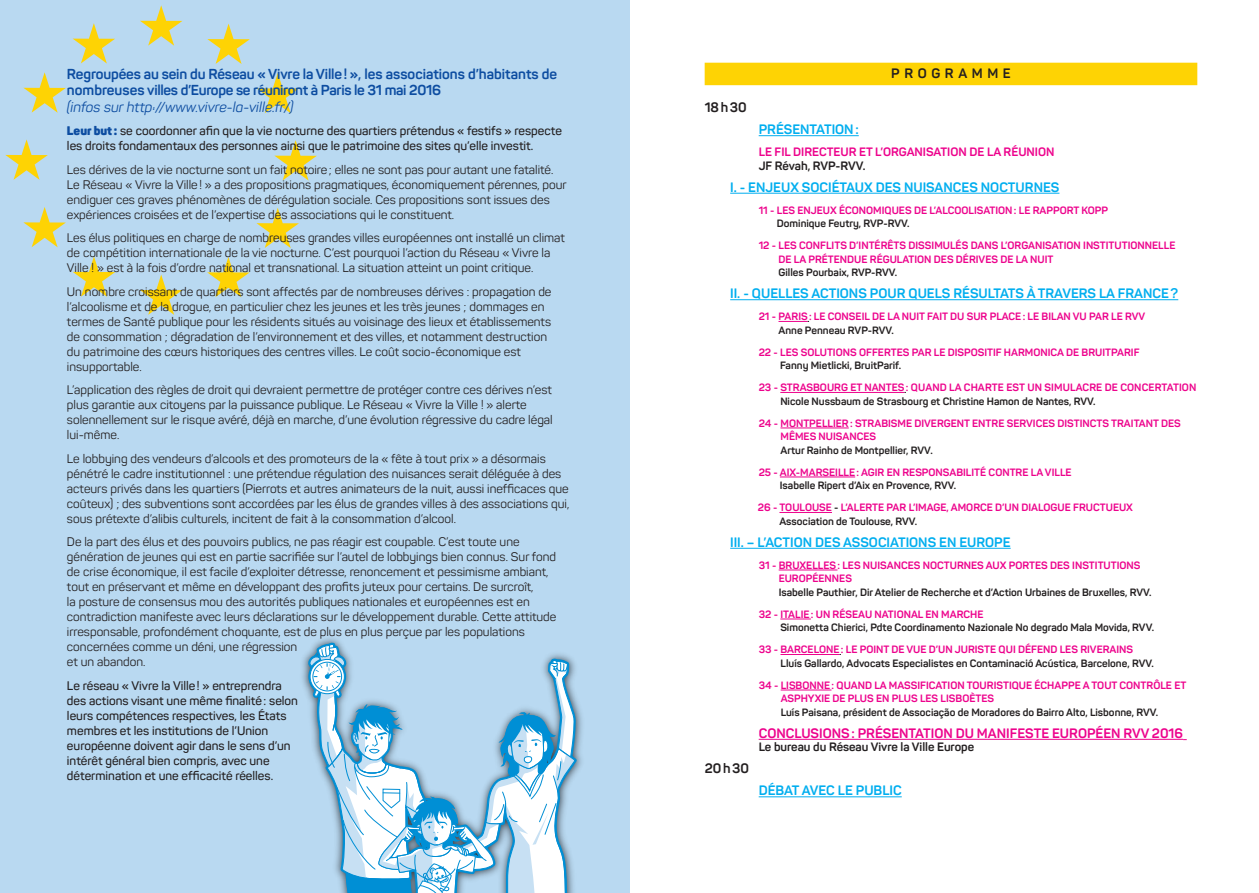
<style>
.page{position:relative;width:1259px;height:893px;background:#fff}
.page>*{position:absolute;margin:0;border:0;box-sizing:border-box;transform-origin:0 0}
.t1{font:700 14.25px/16.5px "Panton";letter-spacing:-.01em;color:#0d4da1}
.t2{font:italic 14.25px "Panton";color:#0d4da1}
.t3{font:700 13.5px "Panton";color:#00aeef}
.t4{font:700 13.5px "Panton";color:#ed028c}
.t5{font:700 13.5px "Panton";letter-spacing:.235em;color:#231f20}
.t6{font:700 13.5px "Panton";letter-spacing:.34em;color:#231f20}
.t7{font:12.3px/15px "Panton";color:#231f20}
.t8{font:600 12.3px/15px "Panton";color:#231f20}
.t9{font:700 12px "Panton";color:#231f20}
.t10{font:700 12px "Panton";color:#ed028c}
.t11{font:700 10.5px/13.5px "Panton";color:#ed028c}
.t12{font:700 10.5px "Panton";color:#231f20}
.s1{font-weight:900;color:#0d4da1}
.s2{color:#231f20}
</style>
<div class="page">
<div style="left:0;top:0;width:629px;height:893px;background:#b9d9f1"></div>
<svg style="left:305px;top:638px;width:275px;height:135px"></svg>
<svg style="left:309px;top:644px;width:267px;height:249px"></svg>
<svg style="left:5px;top:139px;width:43px;height:41px"></svg>
<svg style="left:140px;top:5px;width:42px;height:41px"></svg>
<svg style="left:73px;top:23px;width:42px;height:41px"></svg>
<svg style="left:23px;top:72px;width:43px;height:41px"></svg>
<svg style="left:23px;top:207px;width:43px;height:40px"></svg>
<svg style="left:73px;top:256px;width:42px;height:41px"></svg>
<svg style="left:140px;top:274px;width:42px;height:41px"></svg>
<svg style="left:207px;top:257px;width:43px;height:40px"></svg>
<svg style="left:256px;top:208px;width:43px;height:40px"></svg>
<svg style="left:274px;top:140px;width:43px;height:41px"></svg>
<svg style="left:256px;top:73px;width:43px;height:40px"></svg>
<svg style="left:207px;top:24px;width:43px;height:40px"></svg>
<div style="left:704px;top:63px;width:493px;height:22px;background:#fed304"></div>
<hr style="left:758px;top:135px;width:100px;height:1px;background:#00aeef">
<hr style="left:730px;top:193px;width:329px;height:1px;background:#00aeef">
<hr style="left:730px;top:299px;width:448px;height:1px;background:#00aeef">
<svg style="left:778px;top:321px;width:31px;height:1px"></svg>
<hr style="left:780px;top:392px;width:124px;height:1px;background:#ed028c">
<hr style="left:780px;top:428px;width:69px;height:1px;background:#ed028c">
<hr style="left:780px;top:477px;width:75px;height:1px;background:#ed028c">
<hr style="left:779px;top:512px;width:53px;height:1px;background:#ed028c">
<hr style="left:730px;top:548px;width:280px;height:1px;background:#00aeef">
<hr style="left:778px;top:570px;width:59px;height:1px;background:#ed028c">
<hr style="left:780px;top:619px;width:31px;height:1px;background:#ed028c">
<hr style="left:780px;top:654px;width:59px;height:1px;background:#ed028c">
<hr style="left:780px;top:690px;width:51px;height:1px;background:#ed028c">
<hr style="left:758px;top:739px;width:425px;height:1px;background:#ed028c">
<hr style="left:758px;top:796px;width:143px;height:1px;background:#00aeef">
<p class="t1" style="left:67px;top:65px;width:492px">Regroupées au sein du Réseau « Vivre la Ville! », les associations d’habitants de nombreuses villes d’Europe se réuniront à Paris le 31 mai 2016</p>
<p class="t2" style="left:67px;top:98px;width:228px">(infos sur http://www.vivre-la-ville.fr/)</p>
<p class="t8" style="left:67px;top:123px;width:496px"><span class="s1">Leur but :</span> se coordonner afin que la vie nocturne des quartiers prétendus « festifs » respecte les droits fondamentaux des personnes ainsi que le patrimoine des sites qu’elle investit.</p>
<p class="t7" style="left:67px;top:162px;width:501px">Les dérives de la vie nocturne sont un fait notoire; elles ne sont pas pour autant une fatalité.<br>Le Réseau « Vivre la Ville! » a des propositions pragmatiques, économiquement pérennes, pour endiguer ces graves phénomènes de dérégulation sociale. Ces propositions sont issues des expériences croisées et de l’expertise des associations qui le constituent.</p>
<p class="t7" style="left:67px;top:230px;width:499px">Les élus politiques en charge de nombreuses grandes villes européennes ont installé un climat de compétition internationale de la vie nocturne. C’est pourquoi l’action du Réseau « Vivre la<br>Ville ! » est à la fois d’ordre national et transnational. La situation atteint un point critique.</p>
<p class="t7" style="left:67px;top:284px;width:486px">Un nombre croissant de quartiers sont affectés par de nombreuses dérives : propagation de l’alcoolisme et de la drogue, en particulier chez les jeunes et les très jeunes ; dommages en termes de Santé publique pour les résidents situés au voisinage des lieux et établissements de consommation ; dégradation de l’environnement et des villes, et notamment destruction du patrimoine des cœurs historiques des centres villes. Le coût socio-économique est insupportable.</p>
<p class="t7" style="left:67px;top:382px;width:487px">L’application des règles de droit qui devraient permettre de protéger contre ces dérives n’est plus garantie aux citoyens par la puissance publique. Le Réseau « Vivre la Ville ! » alerte solennellement sur le risque avéré, déjà en marche, d’une évolution régressive du cadre légal lui-même.</p>
<p class="t7" style="left:67px;top:451px;width:504px">Le lobbying des vendeurs d’alcools et des promoteurs de la « fête à tout prix » a désormais pénétré le cadre institutionnel : une prétendue régulation des nuisances serait déléguée à des acteurs privés dans les quartiers (Pierrots et autres animateurs de la nuit, aussi inefficaces que coûteux) ; des subventions sont accordées par les élus de grandes villes à des associations qui, sous prétexte d’alibis culturels, incitent de fait à la consommation d’alcool.</p>
<p class="t7" style="left:67px;top:534px;width:491px">De la part des élus et des pouvoirs publics, ne pas réagir est coupable. C’est toute une génération de jeunes qui est en partie sacrifiée sur l’autel de lobbyings bien connus. Sur fond de crise économique, il est facile d’exploiter détresse, renoncement et pessimisme ambiant, tout en préservant et même en développant des profits juteux pour certains. De surcroît,<br>la posture de consensus mou des autorités publiques nationales et européennes est en contradiction manifeste avec leurs déclarations sur le développement durable. Cette attitude irresponsable, profondément choquante, est de plus en plus perçue par les populations concernées comme un déni, une régression<br>et un abandon.</p>
<p class="t8" style="left:67px;top:678px;width:233px">Le réseau « Vivre la Ville! » entreprendra des actions visant une même finalité: selon leurs compétences respectives, les États membres et les institutions de l’Union européenne doivent agir dans le sens d’un intérêt général bien compris, avec une détermination et une efficacité réelles.</p>
<p class="t5" style="left:704px;top:99px;width:44px">18h30</p>
<p class="t6" style="left:891px;top:65px;width:121px">PROGRAMME</p>
<p class="t3" style="left:758px;top:121px;width:102px">PRÉSENTATION:</p>
<p class="t10" style="left:758px;top:145px;width:297px">LE FIL DIRECTEUR ET L’ORGANISATION DE LA RÉUNION</p>
<p class="t9" style="left:758px;top:158px;width:108px">JF Révah, RVP-RVV.</p>
<p class="t3" style="left:730px;top:179px;width:331px">I. - ENJEUX SOCIÉTAUX DES NUISANCES NOCTURNES</p>
<p class="t11" style="left:758px;top:203px;width:351px">11 - LES ENJEUX ÉCONOMIQUES DE L’ALCOOLISATION: LE RAPPORT KOPP</p>
<p class="t12" style="left:777px;top:217px;width:134px">Dominique Feutry, RVP-RVV.</p>
<p class="t11" style="left:778px;top:239px;width:398px;text-indent:-20px">12 - LES CONFLITS D’INTÉRÊTS DISSIMULÉS DANS L’ORGANISATION INSTITUTIONNELLE<br>DE LA PRÉTENDUE RÉGULATION DES DÉRIVES DE LA NUIT</p>
<p class="t12" style="left:778px;top:266px;width:120px">Gilles Pourbaix, RVP-RVV.</p>
<p class="t3" style="left:730px;top:285px;width:449px">II. - QUELLES ACTIONS POUR QUELS RÉSULTATS À TRAVERS LA FRANCE?</p>
<p class="t11" style="left:758px;top:310px;width:388px">21 - PARIS: LE CONSEIL DE LA NUIT FAIT DU SUR PLACE: LE BILAN VU PAR LE RVV</p>
<p class="t12" style="left:778px;top:324px;width:117px">Anne Penneau RVP-RVV.</p>
<p class="t11" style="left:758px;top:345px;width:382px">22 - LES SOLUTIONS OFFERTES PAR LE DISPOSITIF HARMONICA DE BRUITPARIF</p>
<p class="t12" style="left:780px;top:359px;width:122px">Fanny Mietlicki, BruitParif.</p>
<p class="t11" style="left:758px;top:381px;width:439px">23 - STRASBOURG ET NANTES: QUAND LA CHARTE EST UN SIMULACRE DE CONCERTATION</p>
<p class="t12" style="left:780px;top:395px;width:317px">Nicole Nussbaum de Strasbourg et Christine Hamon de Nantes, RVV.</p>
<p class="t11" style="left:780px;top:416px;width:402px;text-indent:-22px">24 - MONTPELLIER: STRABISME DIVERGENT ENTRE SERVICES DISTINCTS TRAITANT DES<br>MÊMES NUISANCES</p>
<p class="t12" style="left:780px;top:444px;width:154px">Artur Rainho de Montpellier, RVV.</p>
<p class="t11" style="left:758px;top:465px;width:314px">25 - AIX-MARSEILLE: AGIR EN RESPONSABILITÉ CONTRE LA VILLE</p>
<p class="t11" style="left:758px;top:475px;width:377px;line-height:22px;text-indent:22px"><span class="s2">Isabelle Ripert d’Aix en Provence, RVV.<br></span>26 - TOULOUSE <span class="s2">-</span> L’ALERTE PAR L’IMAGE, AMORCE D’UN DIALOGUE FRUCTUEUX</p>
<p class="t12" style="left:779px;top:515px;width:139px">Association de Toulouse, RVV.</p>
<p class="t3" style="left:730px;top:534px;width:282px">III. – L’ACTION DES ASSOCIATIONS EN EUROPE</p>
<p class="t11" style="left:778px;top:558px;width:363px;text-indent:-20px">31 - BRUXELLES: LES NUISANCES NOCTURNES AUX PORTES DES INSTITUTIONS<br>EUROPÉENNES</p>
<p class="t12" style="left:778px;top:586px;width:374px">Isabelle Pauthier, Dir Atelier de Recherche et d’Action Urbaines de Bruxelles, RVV.</p>
<p class="t11" style="left:758px;top:607px;width:226px">32 - ITALIE: UN RÉSEAU NATIONAL EN MARCHE</p>
<p class="t12" style="left:780px;top:621px;width:375px">Simonetta Chierici, Pdte Coordinamento Nazionale No degrado Mala Movida, RVV.</p>
<p class="t11" style="left:758px;top:643px;width:376px">33 - BARCELONE: LE POINT DE VUE D’UN JURISTE QUI DÉFEND LES RIVERAINS</p>
<p class="t12" style="left:780px;top:657px;width:375px">Lluís Gallardo, Advocats Especialistes en Contaminació Acústica, Barcelone, RVV.</p>
<p class="t11" style="left:780px;top:678px;width:407px;text-indent:-22px">34 - LISBONNE: QUAND LA MASSIFICATION TOURISTIQUE ÉCHAPPE A TOUT CONTRÔLE ET<br>ASPHYXIE DE PLUS EN PLUS LES LISBOÈTES</p>
<p class="t12" style="left:780px;top:706px;width:379px">Luís Paisana, président de Associação de Moradores do Bairro Alto, Lisbonne, RVV.</p>
<p class="t4" style="left:758px;top:725px;width:426px">CONCLUSIONS: PRÉSENTATION DU MANIFESTE EUROPÉEN RVV 2016</p>
<p class="t9" style="left:758px;top:740px;width:217px">Le bureau du Réseau Vivre la Ville Europe</p>
<p class="t5" style="left:704px;top:760px;width:46px">20h30</p>
<p class="t3" style="left:758px;top:782px;width:145px">DÉBAT AVEC LE PUBLIC</p>
</div>
